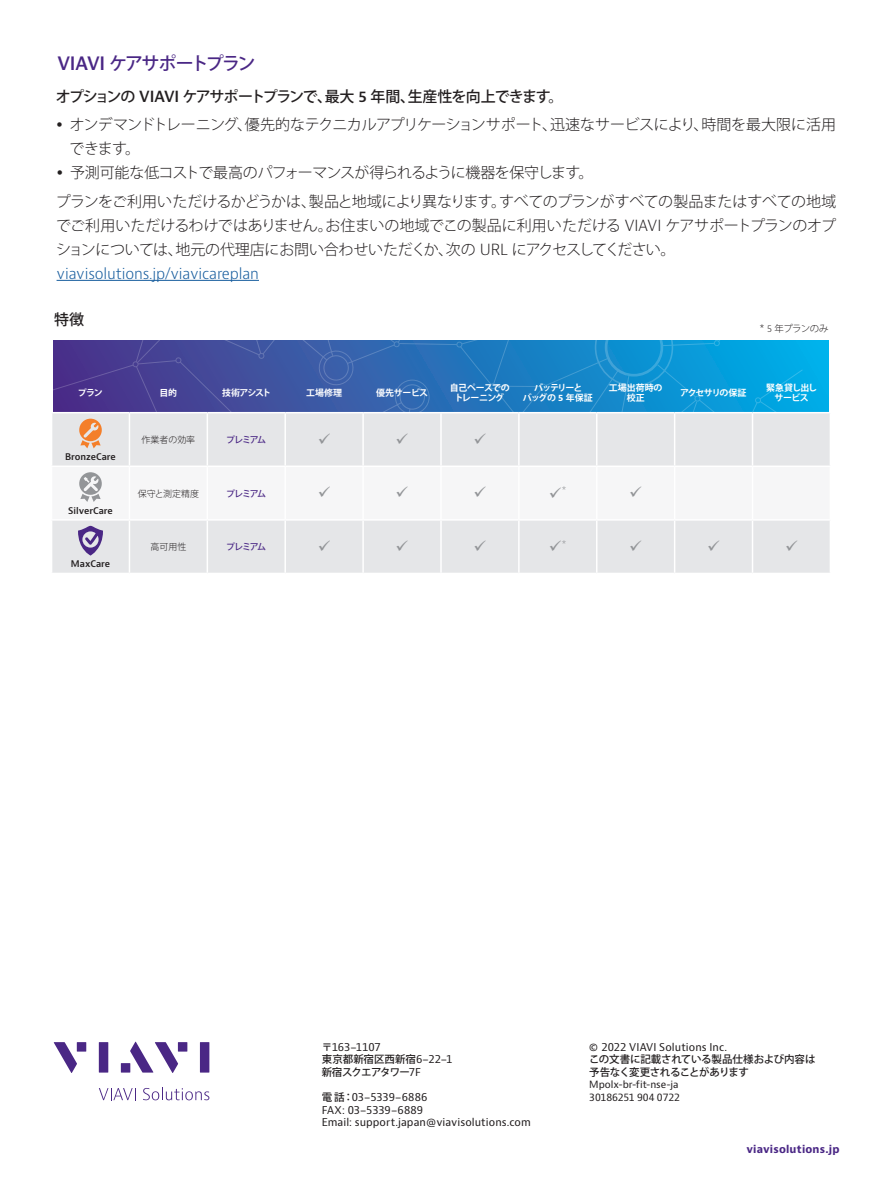
<style>
.page{position:relative;width:893px;height:1191px;background:#fff}
.page>*{position:absolute;margin:0;border:0;box-sizing:border-box;transform-origin:0 0}
.H2_Heading_Purple_12{font:500 18px "Koz Go Pro";letter-spacing:-.105em;color:#4a2785}
.P_Bulleted_10_16{font:300 15px/24px "Koz Go Pro";letter-spacing:-.03em;color:#231f20}
.H3_Heading_Level_3{font:500 15px "Koz Go Pro";letter-spacing:-.065em;color:#231f20}
.P_Bulleted_10_16-2{font:300 15px "Koz Go Pro";letter-spacing:-.05em;color:#231f20}
.P_Bulleted_10_16-3{font:300 15px "Bernino Sans";letter-spacing:-.01em;color:#175d9e}
.t1{font:10.5px/12.6px "Bernino Sans";letter-spacing:.005em;color:#231f20}
.t2{font:500 10.5px/12.6px "Koz Go Pro";letter-spacing:-.025em;color:#231f20}
.t3{font:700 10.5px "Bernino Sans";letter-spacing:.02em;color:#4a2785}
.t4{font:9.75px/12.6px "Bernino Sans";letter-spacing:-.01em;color:#231f20}
.t5{font:300 9.6px "Bernino Sans";color:#939598}
.Paragraph_10_16{font:300 9.45px "Koz Go Pro";letter-spacing:-.06em;color:#231f20}
.t6{font:700 9px/10.5px "Koz Go Pro";letter-spacing:-.04em;color:#fff;text-align:center}
.t7{font:600 9px "Bernino Sans";color:#231f20}
.t8{font:300 9px "Koz Go Pro";color:#231f20}
.t9{font:500 9px "Koz Go Pro";letter-spacing:-.135em;color:#4a2785}
.t10{font:700 9px/10.5px "Koz Go Pro";letter-spacing:-.09em;color:#fff;text-align:center}
.t11{font:700 9px/10.5px "Koz Go Pro";color:#fff;text-align:center}
.t12{font:700 9px "Koz Go Pro";letter-spacing:-.12em;color:#fff}
.s1{font-family:"Bernino Sans";font-weight:600}
.s2{font-family:"Bernino Sans"}
.s3{font-family:"Koz Go Pro";font-weight:500}
.s4{font-family:"Bernino Sans";font-weight:400}
</style>
<div class="page">
<svg style="left:54px;top:1042px;width:23px;height:31px"></svg>
<div style="left:77px;top:1042px;width:9px;height:9px;background:#4a2785"></div>
<div style="left:99px;top:1042px;width:9px;height:30px;background:#4a2785"></div>
<div style="left:178px;top:1042px;width:9px;height:9px;background:#4a2785"></div>
<div style="left:200px;top:1042px;width:9px;height:30px;background:#4a2785"></div>
<svg style="left:130px;top:1041px;width:48px;height:32px"></svg>
<div style="left:121px;top:1063px;width:9px;height:9px;background:#4a2785"></div>
<svg style="left:99px;top:1088px;width:37px;height:12px"></svg>
<svg style="left:143px;top:1087px;width:66px;height:13px"></svg>
<hr style="left:57px;top:280px;width:202px;height:1px;background:#175d9e">
<div style="left:53px;top:341px;width:776px;height:72px;background:#00aee8"></div>
<div style="left:52px;top:413px;width:778px;height:160px;background:#e5e6e8"></div>
<hr style="left:129px;top:413px;width:1px;height:52px;background:#fff">
<hr style="left:207px;top:413px;width:1px;height:52px;background:#fff">
<hr style="left:284px;top:413px;width:2px;height:52px;background:#fff">
<hr style="left:362px;top:413px;width:2px;height:52px;background:#fff">
<hr style="left:440px;top:413px;width:2px;height:52px;background:#fff">
<hr style="left:518px;top:413px;width:2px;height:52px;background:#fff">
<hr style="left:596px;top:413px;width:1px;height:52px;background:#fff">
<hr style="left:674px;top:413px;width:1px;height:52px;background:#fff">
<hr style="left:752px;top:412px;width:79px;height:1px;background:#fff">
<hr style="left:752px;top:413px;width:1px;height:52px;background:#fff">
<hr style="left:51px;top:465px;width:78px;height:2px;background:#fff">
<hr style="left:129px;top:465px;width:78px;height:2px;background:#fff">
<hr style="left:207px;top:465px;width:78px;height:2px;background:#fff">
<hr style="left:285px;top:465px;width:78px;height:2px;background:#fff">
<hr style="left:363px;top:465px;width:78px;height:2px;background:#fff">
<hr style="left:441px;top:465px;width:78px;height:2px;background:#fff">
<hr style="left:519px;top:465px;width:78px;height:2px;background:#fff">
<hr style="left:597px;top:465px;width:78px;height:2px;background:#fff">
<hr style="left:675px;top:465px;width:77px;height:2px;background:#fff">
<hr style="left:752px;top:465px;width:79px;height:2px;background:#fff">
<hr style="left:129px;top:520px;width:1px;height:53px;background:#fff">
<hr style="left:207px;top:520px;width:1px;height:53px;background:#fff">
<hr style="left:284px;top:520px;width:2px;height:53px;background:#fff">
<hr style="left:362px;top:520px;width:2px;height:53px;background:#fff">
<hr style="left:440px;top:520px;width:2px;height:53px;background:#fff">
<hr style="left:518px;top:520px;width:2px;height:53px;background:#fff">
<hr style="left:596px;top:520px;width:1px;height:53px;background:#fff">
<hr style="left:674px;top:520px;width:1px;height:53px;background:#fff">
<hr style="left:752px;top:520px;width:1px;height:53px;background:#fff">
<svg style="left:78px;top:526px;width:25px;height:29px"></svg>
<svg style="left:53px;top:340px;width:750px;height:108px;background:#6895c5"></svg>
<div style="left:52px;top:467px;width:778px;height:53px;background:#f6f6f7"></div>
<svg style="left:319px;top:540px;width:11px;height:11px"></svg>
<svg style="left:397px;top:540px;width:11px;height:11px"></svg>
<svg style="left:475px;top:540px;width:11px;height:11px"></svg>
<svg style="left:630px;top:540px;width:12px;height:11px"></svg>
<svg style="left:708px;top:540px;width:11px;height:11px"></svg>
<svg style="left:786px;top:540px;width:11px;height:11px"></svg>
<p class="H2_Heading_Purple_12" style="left:57px;top:52px;width:199px"><span class="s1">VIAVI</span> ケアサポートプラン</p>
<p class="H3_Heading_Level_3" style="left:56px;top:87px;width:509px">オプションの <span class="s1">VIAVI</span> ケアサポートプランで、最大 <span class="s1">5</span> 年間、生産性を向上できます。</p>
<p class="P_Bulleted_10_16" style="left:70px;top:113px;width:768px">オンデマンドトレーニング、優先的なテクニカルアプリケーションサポート、迅速なサービスにより、時間を最大限に活用できます。</p>
<p class="P_Bulleted_10_16-2" style="left:70px;top:163px;width:525px">予測可能な低コストで最高のパフォーマンスが得られるように機器を保守します。</p>
<p class="P_Bulleted_10_16" style="left:56px;top:189px;width:782px;text-align:justify">プランをご利用いただけるかどうかは、製品と地域により異なります。すべてのプランがすべての製品またはすべての地域でご利用いただけるわけではありません。お住まいの地域でこの製品に利用いただける <span class="s2">VIAVI</span> ケアサポートプランのオプションについては、地元の代理店にお問い合わせいただくか、次の <span class="s2">URL</span> にアクセスしてください。</p>
<p class="P_Bulleted_10_16-3" style="left:57px;top:263px;width:204px">viavisolutions.jp/viavicareplan</p>
<p class="H3_Heading_Level_3" style="left:54px;top:309px;width:31px">特徴</p>
<p class="Paragraph_10_16" style="left:759px;top:322px;width:71px"><span class="s2">* 5</span> 年プランのみ</p>
<p class="t6" style="left:78px;top:388px;width:26px">プラン</p>
<p class="t6" style="left:159px;top:388px;width:19px">目的</p>
<p class="t6" style="left:222px;top:388px;width:51px">技術アシスト</p>
<p class="t6" style="left:306px;top:388px;width:37px">工場修理</p>
<p class="t6" style="left:376px;top:388px;width:54px">優先サービス</p>
<p class="t6" style="left:450px;top:383px;width:61px">自己ペースでのトレーニング</p>
<p class="t10" style="left:523px;top:383px;width:71px">バッテリーと<br>バッグの <span class="s2">5</span> 年保証</p>
<p class="t11" style="left:609px;top:383px;width:55px">工場出荷時の校正</p>
<p class="t12" style="left:680px;top:387px;width:68px">アクセサリの保証</p>
<p class="t6" style="left:766px;top:383px;width:52px">緊急貸し出しサービス</p>
<p class="t7" style="left:65px;top:451px;width:52px">BronzeCare</p>
<p class="t7" style="left:68px;top:505px;width:46px">SilverCare</p>
<p class="t7" style="left:71px;top:558px;width:41px">MaxCare</p>
<p class="t8" style="left:142px;top:434px;width:55px">作業者の効率</p>
<p class="t9" style="left:226px;top:434px;width:41px">プレミアム</p>
<p class="t8" style="left:138px;top:487px;width:63px">保守と測定精度</p>
<p class="t9" style="left:226px;top:487px;width:41px">プレミアム</p>
<p class="t5" style="left:549px;top:484px;width:20px">✓*</p>
<p class="t8" style="left:150px;top:541px;width:37px">高可用性</p>
<p class="t9" style="left:226px;top:541px;width:41px">プレミアム</p>
<p class="t5" style="left:549px;top:538px;width:20px">✓*</p>
<p class="t1" style="left:322px;top:1040px;width:61px"><span class="s3">〒</span>163-1107</p>
<p class="t2" style="left:322px;top:1053px;width:132px">東京都新宿区西新宿<span class="s4">6-22-1</span>新宿スクエアタワー<span class="s4">7F</span></p>
<p class="t1" style="left:322px;top:1091px;width:211px"><span class="s3">電 話：</span>03-5339-6886<br>FAX: 03-5339-6889<br>Email: support.japan@viavisolutions.com</p>
<p class="t1" style="left:589px;top:1040px;width:139px">© 2022 VIAVI Solutions Inc.</p>
<p class="t2" style="left:589px;top:1053px;width:228px">この文書に記載されている製品仕様および内容は予告なく変更されることがあります</p>
<p class="t4" style="left:589px;top:1078px;width:92px">Mpolx-br-fit-nse-ja<br>30186251 904 0722</p>
<p class="t3" style="left:746px;top:1142px;width:95px">viavisolutions.jp</p>
</div>
